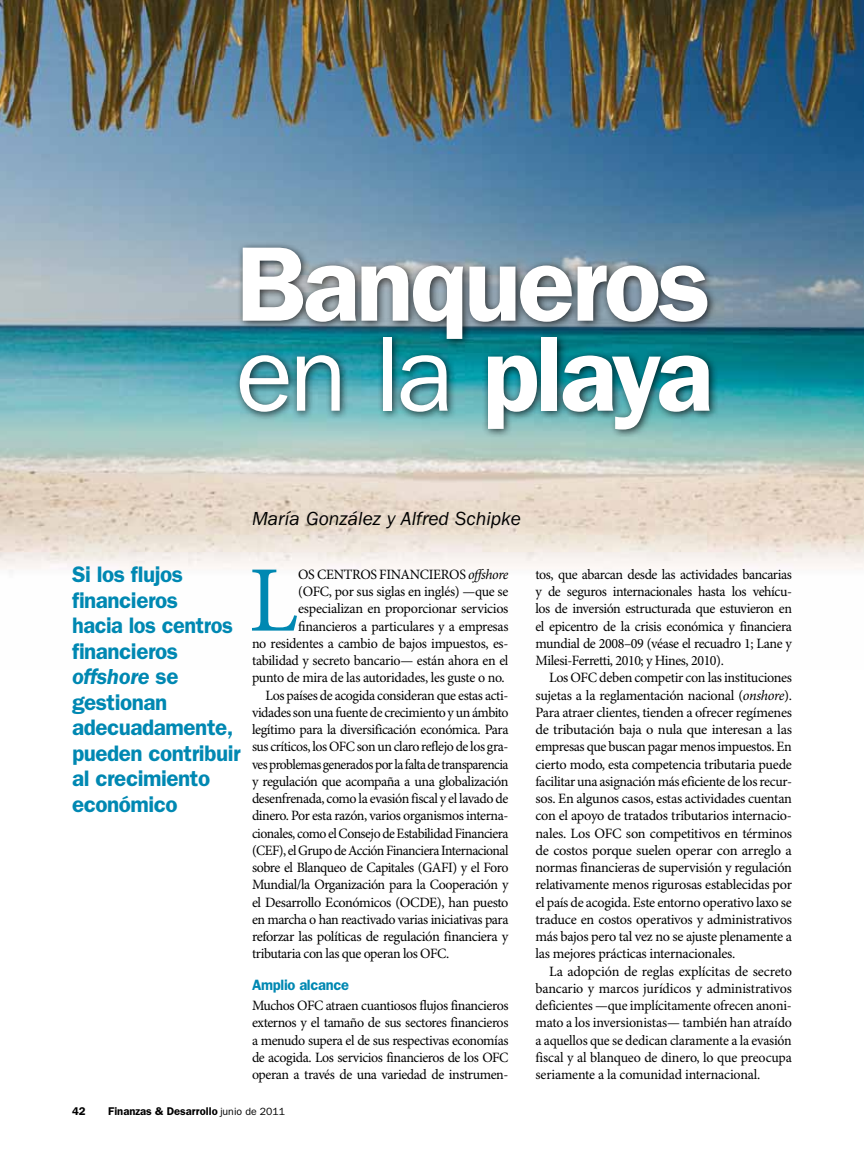
<style>
.page{position:relative;width:864px;height:1161px;background:#fff}
.page>*{position:absolute;margin:0;border:0;box-sizing:border-box;transform-origin:0 0}
.t1{font:600 106.5px/90px "ITC Franklin Gothic Std";letter-spacing:-.035em;color:#fff}
.t2{font:93.9px "Minion Pro";color:#0088b2}
.t3{font:600 22.5px/25.5px "ITC Franklin Gothic Std";letter-spacing:-.02em;color:#0088b2}
.t4{font:italic 19.5px "ITC Franklin Gothic Std";color:#000}
.t5{font:600 15px "ITC Franklin Gothic Std";letter-spacing:-.02em;color:#0088b2}
.t6{font:14.25px/17.2px "Minion Pro";letter-spacing:-.03em;color:#000;text-align:justify}
.t7{font:14.25px "Minion Pro";letter-spacing:-.03em;color:#000;scale:.96 1}
.t8{font:14.25px "Minion Pro";letter-spacing:-.03em;color:#000;scale:.95 1}
.t9{font:600 11.25px "ITC Franklin Gothic Std";color:#000}
.s1{font-weight:400}
.s2{font-style:italic}
.s3{font-weight:400;font-size:10.5px}
</style>
<div class="page">
<img style="left:0;top:0;width:864px;height:571px">
<div style="left:234px;top:241px;width:485px;height:198px;background:#000;opacity:.75"></div>
<h1 class="t1" style="left:236px;top:239px;width:479px">Banqueros <span class="s1">en la</span> playa</h1>
<h3 class="t4" style="left:252px;top:508px;width:270px">María González y Alfred Schipke</h3>
<h3 class="t3" style="left:72px;top:562px;width:170px">Si los flujos financieros<br>hacia los centros financieros <span class="s2">offshore</span> se gestionan adecuadamente, pueden contribuir al crecimiento económico</h3>
<h2 class="t2" style="left:249px;top:545px;width:51px">L</h2>
<p class="t6" style="left:298px;top:566px;width:212px">OS CENTROS FINANCIEROS <span class="s2">offshore</span></p>
<p class="t6" style="left:298px;top:584px;width:212px">(OFC, por sus siglas en inglés) —que se</p>
<p class="t6" style="left:298px;top:601px;width:212px">especializan en proporcionar servicios</p>
<p class="t6" style="left:298px;top:618px;width:212px">financieros a particulares y a empresas</p>
<p class="t6" style="left:252px;top:635px;width:258px">no residentes a cambio de bajos impuestos, es-</p>
<p class="t6" style="left:252px;top:653px;width:258px">tabilidad y secreto bancario— están ahora en el</p>
<p class="t6" style="left:252px;top:670px;width:254px">punto de mira de las autoridades, les guste o no.</p>
<p class="t6" style="left:266px;top:687px;width:245px">Los países de acogida consideran que estas acti-</p>
<p class="t6" style="left:252px;top:704px;width:258px">vidades son una fuente de crecimiento y un ámbito</p>
<p class="t6" style="left:252px;top:722px;width:258px">legítimo para la diversificación económica. Para</p>
<p class="t6" style="left:252px;top:739px;width:258px">sus críticos, los OFC son un claro reflejo de los gra-</p>
<p class="t8" style="left:252px;top:756px;width:272px">ves problemas generados por la falta de transparencia</p>
<p class="t6" style="left:252px;top:773px;width:258px">y regulación que acompaña a una globalización</p>
<p class="t6" style="left:252px;top:791px;width:258px">desenfrenada, como la evasión fiscal y el lavado de</p>
<p class="t6" style="left:252px;top:808px;width:258px">dinero. Por esta razón, varios organismos interna-</p>
<p class="t7" style="left:252px;top:825px;width:269px">cionales, como el Consejo de Estabilidad Financiera</p>
<p class="t7" style="left:252px;top:842px;width:269px">(CEF), el Grupo de Acción Financiera Internacional</p>
<p class="t6" style="left:252px;top:860px;width:258px">sobre el Blanqueo de Capitales (GAFI) y el Foro</p>
<p class="t6" style="left:252px;top:877px;width:258px">Mundial/la Organización para la Cooperación y</p>
<p class="t6" style="left:252px;top:894px;width:258px">el Desarrollo Económicos (OCDE), han puesto</p>
<p class="t6" style="left:252px;top:911px;width:258px">en marcha o han reactivado varias iniciativas para</p>
<p class="t6" style="left:252px;top:929px;width:258px">reforzar las políticas de regulación financiera y</p>
<p class="t6" style="left:252px;top:946px;width:199px">tributaria con las que operan los OFC.</p>
<p class="t5" style="left:252px;top:976px;width:99px">Amplio alcance</p>
<p class="t6" style="left:252px;top:998px;width:258px">Muchos OFC atraen cuantiosos flujos financieros externos y el tamaño de sus sectores financieros a menudo supera el de sus respectivas economías de acogida. Los servicios financieros de los OFC operan a través de una variedad de instrumen-</p>
<p class="t9" style="left:72px;top:1105px;width:15px">42</p>
<p class="t9" style="left:108px;top:1105px;width:179px">Finanzas &amp; Desarrollo <span class="s3">junio de 2011</span></p>
<p class="t6" style="left:536px;top:566px;width:258px">tos, que abarcan desde las actividades bancarias y de seguros internacionales hasta los vehícu&shy;los de inversión estructurada que estuvieron en el epicentro de la crisis económica y financiera mundial de 2008–09 (véase el recuadro 1; Lane y Milesi-Ferretti, 2010; y Hines, 2010).</p>
<p class="t6" style="left:536px;top:670px;width:258px;text-indent:14px">Los OFC deben competir con las instituciones sujetas a la reglamentación nacional (<span class="s2">onshore</span>).<br>Para atraer clientes, tienden a ofrecer regímenes de tributación baja o nula que interesan a las empresas que buscan pagar menos impuestos. En cierto modo, esta competencia tributaria puede facilitar una asignación más eficiente de los recur&shy;sos. En algunos casos, estas actividades cuentan con el apoyo de tratados tributarios internacio&shy;nales. Los OFC son competitivos en términos de costos porque suelen operar con arreglo a normas financieras de supervisión y regulación relativamente menos rigurosas establecidas por el país de acogida. Este entorno operativo laxo se traduce en costos operativos y administrativos más bajos pero tal vez no se ajuste plenamente a las mejores prácticas internacionales.</p>
<p class="t6" style="left:536px;top:963px;width:258px;text-indent:14px">La adopción de reglas explícitas de secreto bancario y marcos jurídicos y administrativos deficientes —que implícitamente ofrecen anoni&shy;mato a los inversionistas— también han atraído a aquellos que se dedican claramente a la evasión fiscal y al blanqueo de dinero, lo que preocupa seriamente a la comunidad internacional.</p>
</div>
